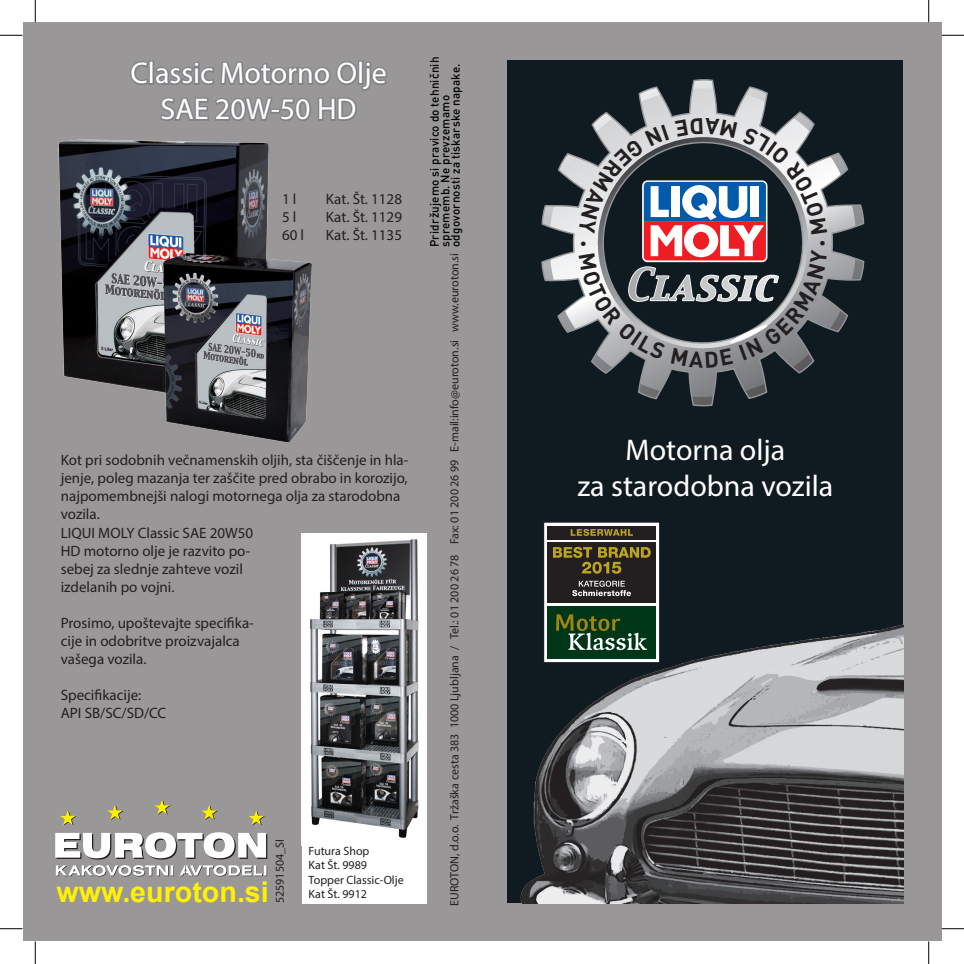
<style>
.page{position:relative;width:964px;height:964px;background:#fff}
.page>*{position:absolute;margin:0;border:0;box-sizing:border-box;transform-origin:0 0}
.t1{font:30px/36px "Myriad Pro";color:#fff;text-align:center}
.t2{font:700 28.65px "Arial";color:#fff101}
.t3{font:15px/18px "Myriad Pro";color:#231f20}
.t4{font:12px "Myriad Pro";color:#231f20}
.Spezifikationen___Fr{font:500 12px/10.5px "DIN Pro";letter-spacing:.015em;color:#000}
</style>
<div class="page">
<div style="left:22px;top:22px;width:919px;height:919px;background:#999798"></div>
<div style="left:507px;top:61px;width:396px;height:842px;background:#101a21"></div>
<svg style="left:130px;top:60px;width:257px;height:61px"></svg>
<img style="left:520px;top:621px;width:383px;height:282px">
<img style="left:58px;top:139px;width:253px;height:304px">
<div style="left:302px;top:533px;width:124px;height:370px;background:#fff"></div>
<img style="left:310px;top:539px;width:109px;height:299px">
<svg style="left:541px;top:79px;width:323px;height:327px"></svg>
<svg style="left:545px;top:524px;width:112px;height:136px;background:#bec2c0"></svg>
<div style="left:547px;top:542px;width:108px;height:60px;background:#231f20"></div>
<div style="left:547px;top:526px;width:108px;height:13px;background:#231f20"></div>
<svg style="left:570px;top:529px;width:63px;height:7px"></svg>
<svg style="left:553px;top:547px;width:97px;height:26px"></svg>
<svg style="left:572px;top:580px;width:59px;height:16px"></svg>
<div style="left:547px;top:605px;width:108px;height:53px;background:#003618"></div>
<svg style="left:556px;top:614px;width:92px;height:36px"></svg>
<svg style="left:56px;top:865px;width:211px;height:11px"></svg>
<svg style="left:55px;top:832px;width:212px;height:27px"></svg>
<svg style="left:60px;top:800px;width:205px;height:25px"></svg>
<svg style="left:0;top:35px;width:22px;height:1px"></svg>
<svg style="left:941px;top:35px;width:22px;height:1px"></svg>
<svg style="left:0;top:928px;width:22px;height:1px"></svg>
<svg style="left:941px;top:928px;width:22px;height:1px"></svg>
<svg style="left:35px;top:0;width:1px;height:22px"></svg>
<svg style="left:35px;top:941px;width:1px;height:22px"></svg>
<svg style="left:928px;top:0;width:1px;height:22px"></svg>
<svg style="left:928px;top:941px;width:1px;height:22px"></svg>
<svg style="left:578px;top:118px;width:249px;height:249px"></svg>
<p class="t1" style="left:130px;top:55px;width:257px">Classic Motorno Olje</p>
<p class="t1" style="left:161px;top:91px;width:197px">SAE 20W-50 HD</p>
<p class="t3" style="left:282px;top:190px;width:16px">1 l</p>
<p class="t3" style="left:326px;top:190px;width:78px">Kat. Št. 1128</p>
<p class="t3" style="left:282px;top:208px;width:16px">5 l</p>
<p class="t3" style="left:326px;top:208px;width:78px">Kat. Št. 1129</p>
<p class="t3" style="left:282px;top:226px;width:24px">60 l</p>
<p class="t3" style="left:326px;top:226px;width:78px">Kat. Št. 1135</p>
<p class="t3" style="left:61px;top:450px;width:349px">Kot pri sodobnih večnamenskih oljih, sta čiščenje in hla&shy;jenje, poleg mazanja ter zaščite pred obrabo in korozijo, najpomembnejši nalogi motornega olja za starodobna vozila.</p>
<p class="t3" style="left:61px;top:523px;width:194px">LIQUI MOLY Classic SAE 20W50<br>HD motorno olje je razvito po&shy;sebej za slednje zahteve vozil izdelanih po vojni.</p>
<p class="t3" style="left:61px;top:613px;width:195px">Prosimo, upoštevajte specifika&shy;cije in odobritve proizvajalca vašega vozila.</p>
<p class="t3" style="left:61px;top:685px;width:82px">Specifikacije:</p>
<p class="t3" style="left:61px;top:703px;width:107px">API SB/SC/SD/CC</p>
<p class="t2" style="left:56px;top:872px;width:214px">www.euroton.si</p>
<p class="t4" style="left:272px;top:903px;width:66px;rotate:-90deg">52591504_SI</p>
<p class="t4" style="left:308px;top:843px;width:62px">Futura Shop</p>
<p class="t4" style="left:308px;top:858px;width:60px">Kat Št. 9989</p>
<p class="t4" style="left:308px;top:872px;width:97px">Topper Classic-Olje</p>
<p class="t4" style="left:308px;top:886px;width:60px">Kat Št. 9912</p>
<p class="Spezifikationen___Fr" style="left:428px;top:247px;width:192px;rotate:-90deg">Pridržujemo si pravico do tehničnih sprememb. Ne prevzemamo odgovornosti za tiskarske napake.</p>
<p class="t4" style="left:447px;top:905px;width:654px;rotate:-90deg">EUROTON, d.o.o. Tržaška cesta 383 1000 Ljubljana / Tel.: 01 200 26 78 Fax: 01 200 26 99 E-mail:info@euroton.si www.euroton.si</p>
<p class="t1" style="left:577px;top:431px;width:257px">Motorna olja<br>za starodobna vozila</p>
</div>
